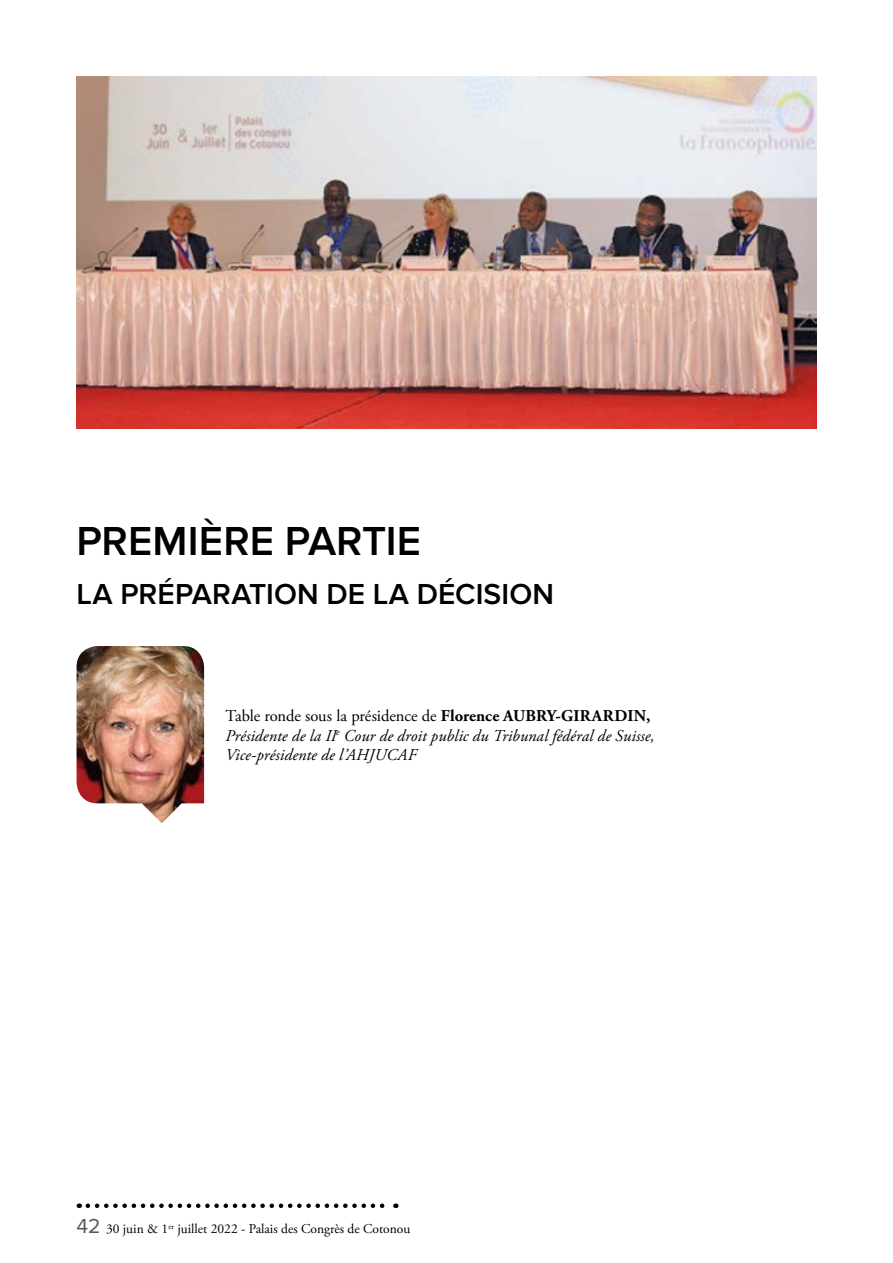
<style>
.page{position:relative;width:893px;height:1263px;background:#fff}
.page>*{position:absolute;margin:0;border:0;box-sizing:border-box;transform-origin:0 0}
.t1{font:600 42px "Proxima Nova";color:#000}
.t2{font:600 30px "Proxima Nova";color:#000}
.t3{font:italic 16.5px/19.8px "Adobe Garamond Pro";letter-spacing:.005em;color:#000}
.t4{font:13.5px "Adobe Garamond Pro";color:#000}
.s1{font-style:normal}
.s2{font-weight:700;font-style:normal}
.s3{font-family:"Proxima Nova";font-size:21px;color:#575756}
</style>
<div class="page">
<svg style="left:88px;top:1203px;width:308px;height:5px"></svg>
<img style="left:77px;top:646px;width:127px;height:177px">
<img style="left:77px;top:77px;width:739px;height:351px">
<h1 class="t1" style="left:77px;top:517px;width:346px">PREMIÈRE PARTIE</h1>
<h2 class="t2" style="left:77px;top:576px;width:479px">LA PRÉPARATION DE LA DÉCISION</h2>
<p class="t3" style="left:225px;top:706px;width:431px"><span class="s1">Table ronde sous la présidence de</span> <span class="s2">Florence AUBRY-GIRARDIN,<br></span>Présidente de la II<sup>e</sup> Cour de droit public du Tribunal fédéral de Suisse,<br>Vice-présidente de l’AHJUCAF</p>
<p class="t4" style="left:77px;top:1221px;width:335px"><span class="s3">42</span> 30 juin &amp; 1<sup>er</sup> juillet 2022 - Palais des Congrès de Cotonou</p>
</div>
